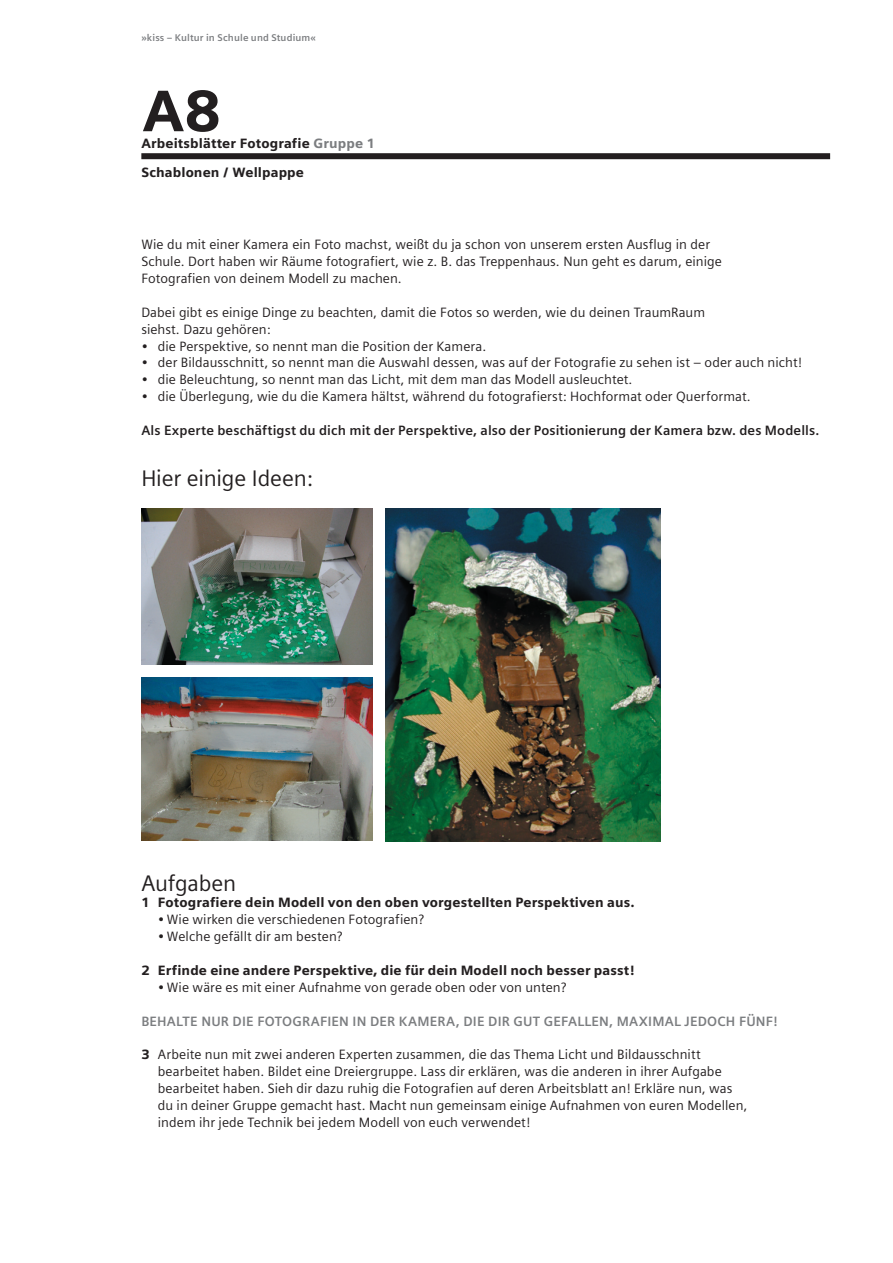
<style>
.page{position:relative;width:893px;height:1263px;background:#fff}
.page>*{position:absolute;margin:0;border:0;box-sizing:border-box;transform-origin:0 0}
.t1{font:900 58.5px "Siemens Sans";color:#231f20}
.t2{font:22.5px "Siemens Sans";letter-spacing:-.01em;color:#231f20}
.t3{font:13.5px/16.8px "Siemens Sans";color:#231f20}
.t4{font:900 13.5px "Siemens Sans";letter-spacing:.01em;color:#231f20}
.t5{font:700 13.5px "Siemens Sans";letter-spacing:.01em;color:#231f20}
.t6{font:700 13.5px "Siemens Sans";letter-spacing:.015em;color:#7b7d80}
.t7{font:700 9.75px "Siemens Sans";letter-spacing:.015em;color:#7b7d80}
.s1{color:#7b7d80}
.s2{font-weight:900}
</style>
<div class="page">
<img style="left:385px;top:508px;width:275px;height:334px">
<img style="left:141px;top:508px;width:232px;height:156px">
<img style="left:141px;top:677px;width:232px;height:164px">
<div style="left:141px;top:153px;width:689px;height:6px;background:#231f20"></div>
<p class="t7" style="left:141px;top:34px;width:176px">»kiss – Kultur in Schule und Studium«</p>
<p class="t1" style="left:142px;top:88px;width:80px">A8</p>
<p class="t4" style="left:141px;top:167px;width:164px">Schablonen / Wellpappe</p>
<p class="t4" style="left:141px;top:138px;width:235px">Arbeitsblätter Fotografie <span class="s1">Gruppe 1</span></p>
<p class="t3" style="left:141px;top:238px;width:582px">Wie du mit einer Kamera ein Foto machst, weißt du ja schon von unserem ersten Ausflug in der<br>Schule. Dort haben wir Räume fotografiert, wie z. B. das Treppenhaus. Nun geht es darum, einige<br>Fotografien von deinem Modell zu machen.</p>
<p class="t3" style="left:141px;top:305px;width:565px">Dabei gibt es einige Dinge zu beachten, damit die Fotos so werden, wie du deinen TraumRaum siehst. Dazu gehören:</p>
<p class="t3" style="left:141px;top:339px;width:346px">• die Perspektive, so nennt man die Position der Kamera.</p>
<p class="t3" style="left:141px;top:356px;width:662px">• der Bildausschnitt, so nennt man die Auswahl dessen, was auf der Fotografie zu sehen ist – oder auch nicht!</p>
<p class="t3" style="left:141px;top:373px;width:492px">• die Beleuchtung, so nennt man das Licht, mit dem man das Modell ausleuchtet.</p>
<p class="t3" style="left:141px;top:389px;width:611px">• die Überlegung, wie du die Kamera hältst, während du fotografierst: Hochformat oder Querformat.</p>
<p class="t5" style="left:141px;top:425px;width:679px">Als Experte beschäftigst du dich mit der Perspektive, also der Positionierung der Kamera bzw. des Modells.</p>
<p class="t2" style="left:141px;top:469px;width:173px">Hier einige Ideen:</p>
<p class="t2" style="left:141px;top:874px;width:96px">Aufgaben</p>
<p class="t4" style="left:141px;top:898px;width:495px">1 Fotografiere dein Modell von den oben vorgestellten Perspektiven aus.</p>
<p class="t3" style="left:158px;top:913px;width:267px">• Wie wirken die verschiedenen Fotografien?</p>
<p class="t3" style="left:158px;top:929px;width:186px">• Welche gefällt dir am besten?</p>
<p class="t4" style="left:141px;top:965px;width:494px">2 Erfinde eine andere Perspektive, die für dein Modell noch besser passt!</p>
<p class="t3" style="left:158px;top:980px;width:410px">• Wie wäre es mit einer Aufnahme von gerade oben oder von unten?</p>
<p class="t6" style="left:141px;top:1016px;width:638px">BEHALTE NUR DIE FOTOGRAFIEN IN DER KAMERA, DIE DIR GUT GEFALLEN, MAXIMAL JEDOCH FÜNF!</p>
<p class="t3" style="left:158px;top:1048px;width:591px;text-indent:-16px"><span class="s2">3</span> Arbeite nun mit zwei anderen Experten zusammen, die das Thema Licht und Bildausschnitt bearbeitet haben. Bildet eine Dreiergruppe. Lass dir erklären, was die anderen in ihrer Aufgabe bearbeitet haben. Sieh dir dazu ruhig die Fotografien auf deren Arbeitsblatt an! Erkläre nun, was du in deiner Gruppe gemacht hast. Macht nun gemeinsam einige Aufnahmen von euren Modellen, indem ihr jede Technik bei jedem Modell von euch verwendet!</p>
</div>
